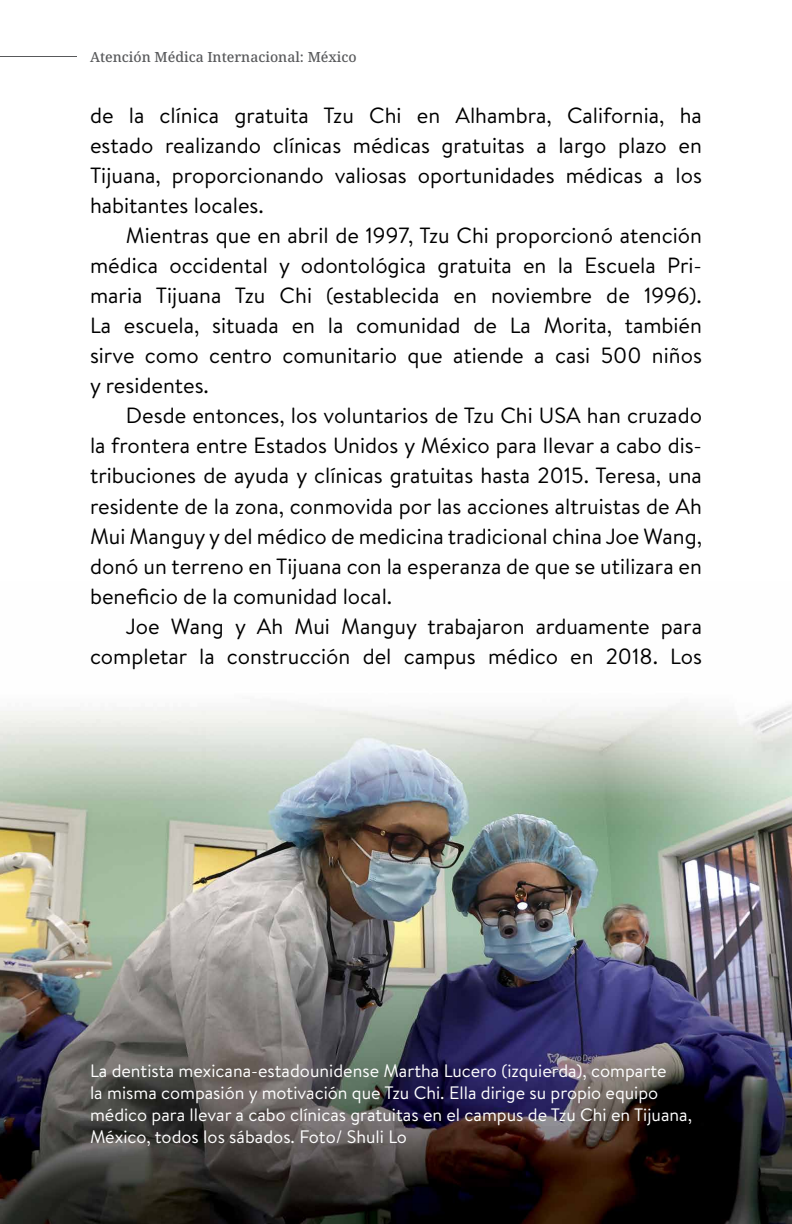
<style>
.page{position:relative;width:792px;height:1224px;background:#fff}
.page>*{position:absolute;margin:0;border:0;box-sizing:border-box;transform-origin:0 0}
.t1{font:22px/30px "Brandon Text";color:#000;text-align:justify}
.t2{font:18px/22px "Brandon Text";color:#fff}
.t3{font:14px "Noto Serif";color:#58595b}
</style>
<div class="page">
<img style="left:0;top:704px;width:792px;height:520px">
<img style="left:83px;top:1143px;width:15px;height:13px">
<img style="left:119px;top:1140px;width:90px;height:17px">
<img style="left:214px;top:1143px;width:68px;height:11px">
<img style="left:282px;top:1143px;width:38px;height:11px">
<hr style="left:0;top:56px;width:77px;height:1px;background:#58595b">
<p class="t3" style="left:90px;top:47px;width:268px">Atención Médica Internacional: México</p>
<p class="t1" style="left:90px;top:100px;width:613px">de la clínica gratuita Tzu Chi en Alhambra, California, ha estado realizando clínicas médicas gratuitas a largo plazo en Tijuana, proporcionando valiosas oportunidades médicas a los habitantes locales.</p>
<p class="t1" style="left:90px;top:220px;width:614px;text-indent:36px">Mientras que en abril de 1997, Tzu Chi proporcionó atención médica occidental y odontológica gratuita en la Escuela Pri&shy;maria Tijuana Tzu Chi (establecida en noviembre de 1996).<br>La escuela, situada en la comunidad de La Morita, también sirve como centro comunitario que atiende a casi 500 niños y residentes.</p>
<p class="t1" style="left:90px;top:400px;width:614px;text-indent:36px">Desde entonces, los voluntarios de Tzu Chi USA han cruzado la frontera entre Estados Unidos y México para llevar a cabo dis&shy;tribuciones de ayuda y clínicas gratuitas hasta 2015. Teresa, una residente de la zona, conmovida por las acciones altruistas de Ah Mui Manguy y del médico de medicina tradicional china Joe Wang, donó un terreno en Tijuana con la esperanza de que se utilizara en beneficio de la comunidad local.</p>
<p class="t1" style="left:90px;top:610px;width:614px;text-align:right">Joe Wang y Ah Mui Manguy trabajaron arduamente para completar la construcción del campus médico en 2018. Los</p>
<p class="t2" style="left:90px;top:1059px;width:604px">La dentista mexicana-estadounidense Martha Lucero (izquierda), comparte<br>la misma compasión y motivación que Tzu Chi. Ella dirige su propio equipo médico para llevar a cabo clínicas gratuitas en el campus de Tzu Chi en Tijuana, México, todos los sábados. Foto/ Shuli Lo</p>
</div>
